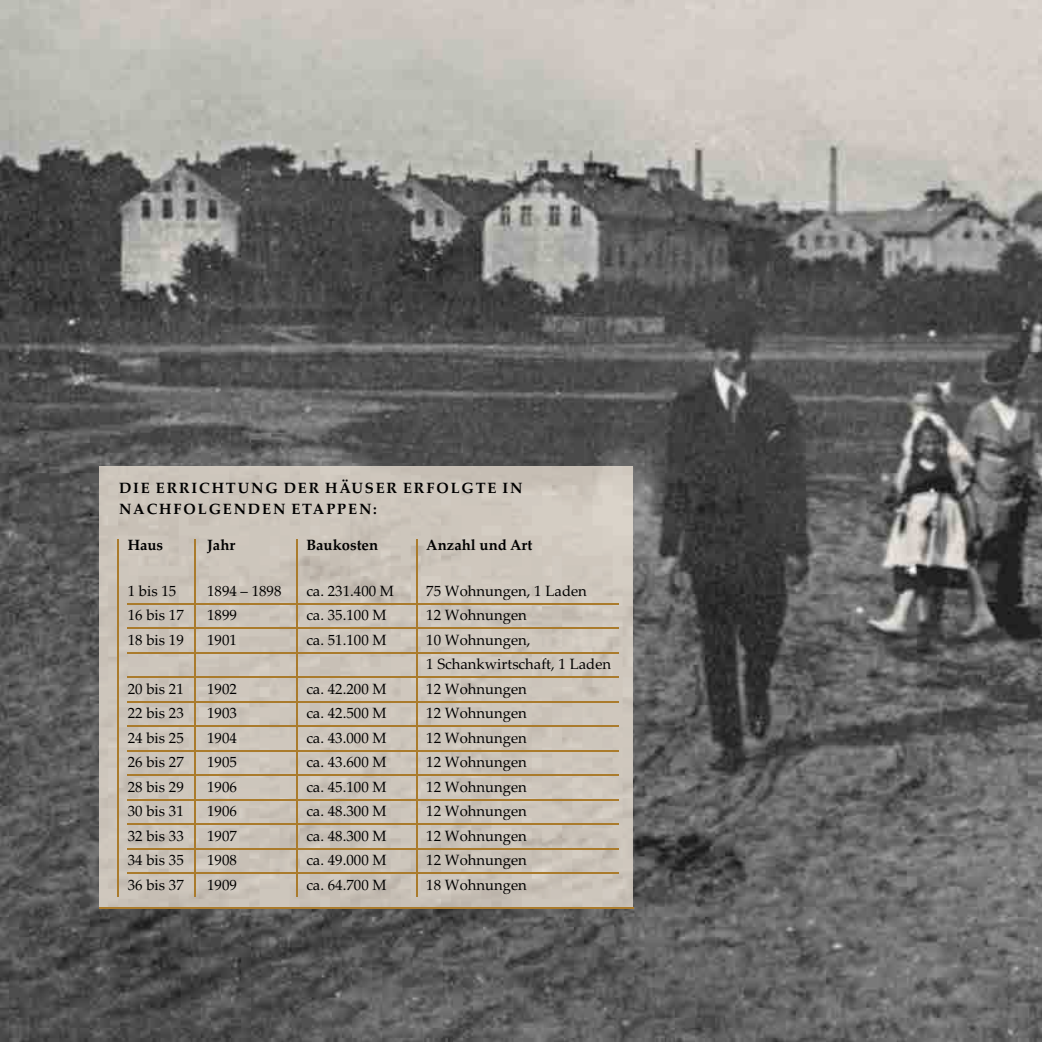
<style>
.page{position:relative;width:1042px;height:1042px;background:#fff}
.page>*{position:absolute;margin:0;border:0;box-sizing:border-box;transform-origin:0 0}
.t1{font:14.88px/24.5px "Palatino Linotype";color:#000}
.t2{font:700 14.88px/21px "Palatino Linotype";letter-spacing:.12em;color:#000}
.t3{font:700 14.88px "Palatino Linotype";color:#000}
</style>
<div class="page">
<img style="left:0;top:0;width:1042px;height:1042px">
<img style="left:99px;top:466px;width:533px;height:441px">
<hr style="left:128px;top:603px;width:491px;height:1px;background:#aa7b2c">
<hr style="left:128px;top:628px;width:491px;height:1px;background:#aa7b2c">
<hr style="left:128px;top:652px;width:491px;height:1px;background:#aa7b2c">
<hr style="left:128px;top:677px;width:491px;height:1px;background:#aa7b2c">
<hr style="left:128px;top:701px;width:491px;height:1px;background:#aa7b2c">
<hr style="left:128px;top:726px;width:491px;height:1px;background:#aa7b2c">
<hr style="left:128px;top:750px;width:491px;height:1px;background:#aa7b2c">
<hr style="left:128px;top:775px;width:491px;height:1px;background:#aa7b2c">
<hr style="left:128px;top:799px;width:491px;height:1px;background:#aa7b2c">
<hr style="left:128px;top:824px;width:491px;height:1px;background:#aa7b2c">
<hr style="left:128px;top:848px;width:491px;height:1px;background:#aa7b2c">
<hr style="left:128px;top:873px;width:491px;height:1px;background:#aa7b2c">
<hr style="left:117px;top:539px;width:2px;height:358px;background:#aa7b2c">
<hr style="left:195px;top:539px;width:1px;height:358px;background:#aa7b2c">
<hr style="left:297px;top:539px;width:1px;height:358px;background:#aa7b2c">
<hr style="left:416px;top:539px;width:1px;height:358px;background:#aa7b2c">
<hr style="left:99px;top:907px;width:534px;height:1px;background:#aa7b2c">
<p class="t2" style="left:119px;top:477px;width:405px">DIE ERRICHTUNG DER HÄUSER ERFOLGTE IN<br>NACHFOLGENDEN ETAPPEN:</p>
<p class="t2" style="left:128px;top:534px;width:37px">Haus</p>
<p class="t2" style="left:207px;top:534px;width:30px">Jahr</p>
<p class="t3" style="left:306px;top:536px;width:73px">Baukosten</p>
<p class="t3" style="left:426px;top:536px;width:108px">Anzahl und Art</p>
<p class="t1" style="left:128px;top:578px;width:50px">1 bis 15</p>
<p class="t1" style="left:207px;top:578px;width:76px">1894 – 1898</p>
<p class="t1" style="left:306px;top:578px;width:89px">ca. 231.400 M</p>
<p class="t1" style="left:426px;top:578px;width:162px">75 Wohnungen, 1 Laden</p>
<p class="t1" style="left:128px;top:603px;width:58px">16 bis 17</p>
<p class="t1" style="left:207px;top:603px;width:31px">1899</p>
<p class="t1" style="left:306px;top:603px;width:82px">ca. 35.100 M</p>
<p class="t1" style="left:426px;top:603px;width:102px">12 Wohnungen</p>
<p class="t1" style="left:128px;top:627px;width:58px">18 bis 19</p>
<p class="t1" style="left:207px;top:627px;width:31px">1901</p>
<p class="t1" style="left:306px;top:627px;width:82px">ca. 51.100 M</p>
<p class="t1" style="left:426px;top:627px;width:186px">10 Wohnungen,<br>1 Schankwirtschaft, 1 Laden</p>
<p class="t1" style="left:128px;top:676px;width:58px">20 bis 21</p>
<p class="t1" style="left:207px;top:676px;width:31px">1902</p>
<p class="t1" style="left:306px;top:676px;width:82px">ca. 42.200 M</p>
<p class="t1" style="left:426px;top:676px;width:102px">12 Wohnungen</p>
<p class="t1" style="left:128px;top:701px;width:58px">22 bis 23</p>
<p class="t1" style="left:207px;top:701px;width:31px">1903</p>
<p class="t1" style="left:306px;top:701px;width:82px">ca. 42.500 M</p>
<p class="t1" style="left:426px;top:701px;width:102px">12 Wohnungen</p>
<p class="t1" style="left:128px;top:725px;width:58px">24 bis 25</p>
<p class="t1" style="left:207px;top:725px;width:31px">1904</p>
<p class="t1" style="left:306px;top:725px;width:82px">ca. 43.000 M</p>
<p class="t1" style="left:426px;top:725px;width:102px">12 Wohnungen</p>
<p class="t1" style="left:128px;top:750px;width:58px">26 bis 27</p>
<p class="t1" style="left:207px;top:750px;width:31px">1905</p>
<p class="t1" style="left:306px;top:750px;width:82px">ca. 43.600 M</p>
<p class="t1" style="left:426px;top:750px;width:102px">12 Wohnungen</p>
<p class="t1" style="left:128px;top:774px;width:58px">28 bis 29</p>
<p class="t1" style="left:207px;top:774px;width:31px">1906</p>
<p class="t1" style="left:306px;top:774px;width:82px">ca. 45.100 M</p>
<p class="t1" style="left:426px;top:774px;width:102px">12 Wohnungen</p>
<p class="t1" style="left:128px;top:799px;width:58px">30 bis 31</p>
<p class="t1" style="left:207px;top:799px;width:31px">1906</p>
<p class="t1" style="left:306px;top:799px;width:82px">ca. 48.300 M</p>
<p class="t1" style="left:426px;top:799px;width:102px">12 Wohnungen</p>
<p class="t1" style="left:128px;top:823px;width:58px">32 bis 33</p>
<p class="t1" style="left:207px;top:823px;width:31px">1907</p>
<p class="t1" style="left:306px;top:823px;width:82px">ca. 48.300 M</p>
<p class="t1" style="left:426px;top:823px;width:102px">12 Wohnungen</p>
<p class="t1" style="left:128px;top:848px;width:58px">34 bis 35</p>
<p class="t1" style="left:207px;top:848px;width:31px">1908</p>
<p class="t1" style="left:306px;top:848px;width:82px">ca. 49.000 M</p>
<p class="t1" style="left:426px;top:848px;width:102px">12 Wohnungen</p>
<p class="t1" style="left:128px;top:872px;width:58px">36 bis 37</p>
<p class="t1" style="left:207px;top:872px;width:31px">1909</p>
<p class="t1" style="left:306px;top:872px;width:82px">ca. 64.700 M</p>
<p class="t1" style="left:426px;top:872px;width:102px">18 Wohnungen</p>
</div>
